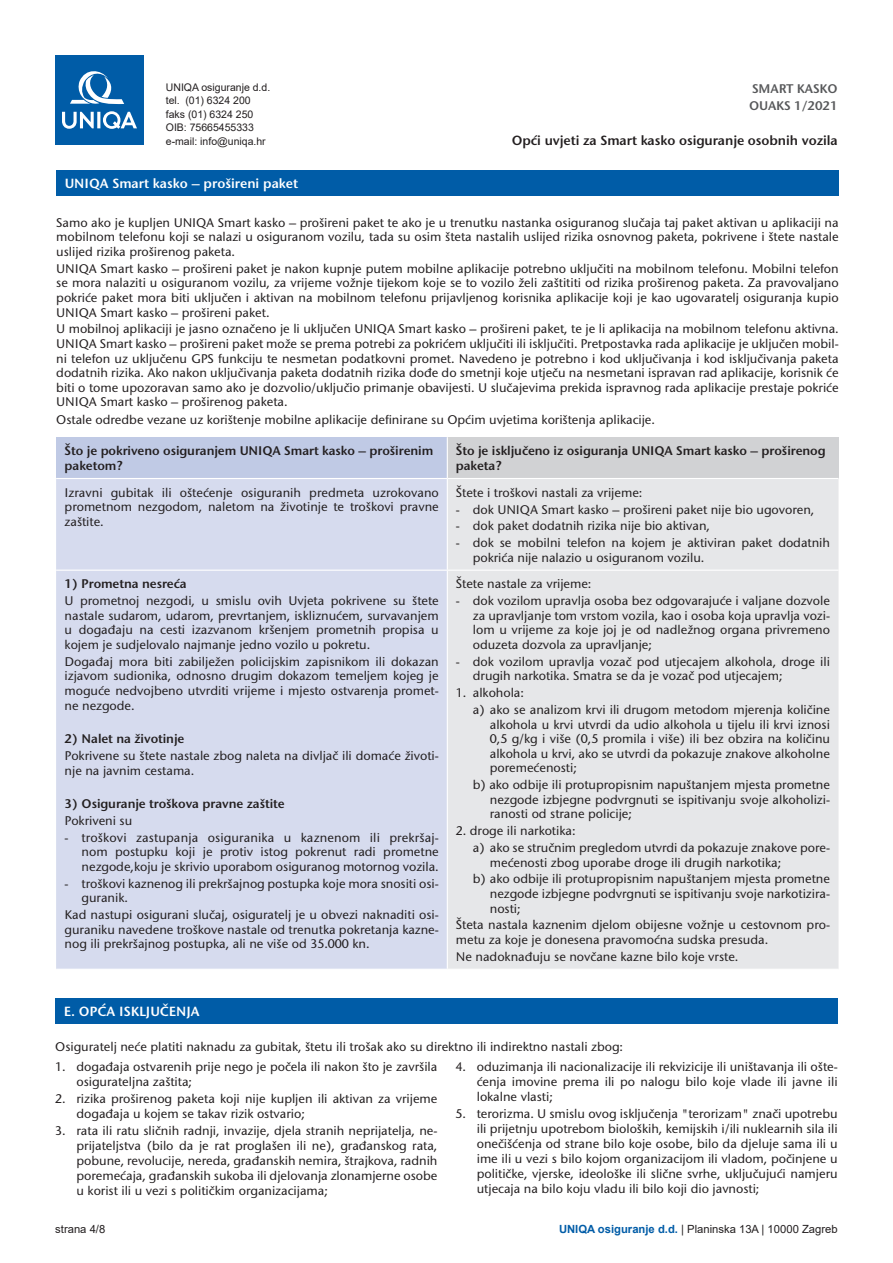
<style>
.page{position:relative;width:893px;height:1263px;background:#fff}
.page>*{position:absolute;margin:0;border:0;box-sizing:border-box;transform-origin:0 0}
._02_-_Clanak{font:13.5px "Stone San Sem XP";color:#fff}
.t1{font:13.5px "Stone San Sem XP";letter-spacing:-.005em;color:#231f20}
._01_-_Tekst_-_1_uvla{font:12.75px/14.7px "Stone Sans XP";letter-spacing:-.005em;color:#231f20;text-align:justify}
._01_-_Tekst{font:12.75px/14.7px "Stone Sans XP";letter-spacing:-.005em;color:#231f20;text-align:justify}
._01_-_Tekst_-_2_uvla{font:12.75px/14.7px "Stone Sans XP";letter-spacing:-.005em;color:#231f20;text-align:justify}
._01_-_Tekst-2{font:12.75px/14.7px "Stone San Sem XP";letter-spacing:-.005em;color:#231f20}
._01_-_Tekst_-_1_uvla-2{font:12.75px "Stone San Sem XP";letter-spacing:-.005em;color:#231f20}
.t2{font:12.75px/17.1px "Stone San Sem XP";letter-spacing:-.005em;color:#57585a}
.t3{font:11.25px "Arial";color:#231f20}
.t4{font:10.5px/13.5px "Arial";color:#231f20}
.s1{font-weight:700;color:#005ca7}
</style>
<div class="page">
<div style="left:55px;top:55px;width:89px;height:90px;background:#005ca7"></div>
<svg style="left:70px;top:71px;width:54px;height:34px"></svg>
<svg style="left:62px;top:111px;width:75px;height:18px"></svg>
<div style="left:56px;top:170px;width:783px;height:26px;background:#005ca7"></div>
<div style="left:56px;top:437px;width:391px;height:41px;background:#c0cae5"></div>
<div style="left:447px;top:437px;width:391px;height:41px;background:#d1d2d4"></div>
<div style="left:56px;top:479px;width:391px;height:490px;background:#d6dbee"></div>
<div style="left:448px;top:479px;width:390px;height:490px;background:#e6e7e9"></div>
<hr style="left:447px;top:437px;width:1px;height:41px;background:#fff">
<hr style="left:56px;top:570px;width:391px;height:1px;background:#fff">
<hr style="left:447px;top:570px;width:391px;height:1px;background:#fff">
<div style="left:55px;top:998px;width:783px;height:25px;background:#005ca7"></div>
<p class="t4" style="left:166px;top:80px;width:106px">UNIQA osiguranje d.d. tel. (01) 6324 200 faks (01) 6324 250<br>OIB: 75665455333 e-mail: info@uniqa.hr</p>
<p class="_02_-_Clanak" style="left:65px;top:175px;width:235px">UNIQA Smart kasko – prošireni paket</p>
<p class="_01_-_Tekst_-_1_uvla" style="left:56px;top:215px;width:784px">Samo ako je kupljen UNIQA Smart kasko – prošireni paket te ako je u trenutku nastanka osiguranog slučaja taj paket aktivan u aplikaciji na mobilnom telefonu koji se nalazi u osiguranom vozilu, tada su osim šteta nastalih uslijed rizika osnovnog paketa, pokrivene i štete nastale uslijed rizika proširenog paketa.</p>
<p class="_01_-_Tekst_-_1_uvla" style="left:56px;top:261px;width:784px">UNIQA Smart kasko – prošireni paket je nakon kupnje putem mobilne aplikacije potrebno uključiti na mobilnom telefonu. Mobilni telefon se mora nalaziti u osiguranom vozilu, za vrijeme vožnje tijekom koje se to vozilo želi zaštititi od rizika proširenog paketa. Za pravovaljano pokriće paket mora biti uključen i aktivan na mobilnom telefonu prijavljenog korisnika aplikacije koji je kao ugovaratelj osiguranja kupio UNIQA Smart kasko – prošireni paket.</p>
<p class="_01_-_Tekst_-_1_uvla" style="left:56px;top:322px;width:784px">U mobilnoj aplikaciji je jasno označeno je li uključen UNIQA Smart kasko – prošireni paket, te je li aplikacija na mobilnom telefonu aktivna.<br>UNIQA Smart kasko – prošireni paket može se prema potrebi za pokrićem uključiti ili isključiti. Pretpostavka rada aplikacije je uključen mobil&shy;ni telefon uz uključenu GPS funkciju te nesmetan podatkovni promet. Navedeno je potrebno i kod uključivanja i kod isključivanja paketa dodatnih rizika. Ako nakon uključivanja paketa dodatnih rizika dođe do smetnji koje utječu na nesmetani ispravan rad aplikacije, korisnik će biti o tome upozoravan samo ako je dozvolio/uključio primanje obavijesti. U slučajevima prekida ispravnog rada aplikacije prestaje pokriće UNIQA Smart kasko – proširenog paketa.</p>
<p class="_01_-_Tekst_-_1_uvla" style="left:56px;top:412px;width:600px">Ostale odredbe vezane uz korištenje mobilne aplikacije definirane su Općim uvjetima korištenja aplikacije.</p>
<p class="_01_-_Tekst-2" style="left:65px;top:444px;width:370px">Što je pokriveno osiguranjem UNIQA Smart kasko – proširenim paketom?</p>
<p class="_01_-_Tekst-2" style="left:456px;top:444px;width:371px">Što je isključeno iz osiguranja UNIQA Smart kasko – proširenog paketa?</p>
<p class="_01_-_Tekst" style="left:65px;top:485px;width:376px">Izravni gubitak ili oštećenje osiguranih predmeta uzrokovano prometnom nezgodom, naletom na životinje te troškovi pravne zaštite.</p>
<p class="_01_-_Tekst" style="left:456px;top:485px;width:188px">Štete i troškovi nastali za vrijeme:</p>
<p class="t2" style="left:749px;top:80px;width:90px">SMART KASKO<br>OUAKS 1/2021</p>
<p class="t1" style="left:512px;top:132px;width:327px">Opći uvjeti za Smart kasko osiguranje osobnih vozila</p>
<p class="_01_-_Tekst" style="left:456px;top:502px;width:360px">- dok UNIQA Smart kasko – prošireni paket nije bio ugovoren,</p>
<p class="_01_-_Tekst" style="left:456px;top:519px;width:256px">- dok paket dodatnih rizika nije bio aktivan,</p>
<p class="_01_-_Tekst_-_1_uvla" style="left:473px;top:535px;width:359px;text-indent:-17px">- dok se mobilni telefon na kojem je aktiviran paket dodatnih pokrića nije nalazio u osiguranom vozilu.</p>
<p class="_01_-_Tekst_-_1_uvla-2" style="left:65px;top:576px;width:124px">1) Prometna nesreća</p>
<p class="_01_-_Tekst" style="left:65px;top:594px;width:376px">U prometnoj nezgodi, u smislu ovih Uvjeta pokrivene su štete nastale sudarom, udarom, prevrtanjem, iskliznućem, survavanjem u događaju na cesti izazvanom kršenjem prometnih propisa u kojem je sudjelovalo najmanje jedno vozilo u pokretu.</p>
<p class="_01_-_Tekst" style="left:65px;top:654px;width:376px">Događaj mora biti zabilježen policijskim zapisnikom ili dokazan izjavom sudionika, odnosno drugim dokazom temeljem kojeg je moguće nedvojbeno utvrditi vrijeme i mjesto ostvarenja promet&shy;ne nezgode.</p>
<p class="_01_-_Tekst_-_1_uvla-2" style="left:65px;top:731px;width:121px">2) Nalet na životinje</p>
<p class="_01_-_Tekst" style="left:65px;top:748px;width:376px">Pokrivene su štete nastale zbog naleta na divljač ili domaće životi&shy;nje na javnim cestama.</p>
<p class="_01_-_Tekst_-_1_uvla-2" style="left:65px;top:796px;width:222px">3) Osiguranje troškova pravne zaštite</p>
<p class="_01_-_Tekst" style="left:65px;top:813px;width:69px">Pokriveni su</p>
<p class="_01_-_Tekst_-_1_uvla" style="left:82px;top:830px;width:359px;text-indent:-17px">- troškovi zastupanja osiguranika u kaznenom ili prekršaj&shy;nom postupku koji je protiv istog pokrenut radi prometne nezgode,koju je skrivio uporabom osiguranog motornog vozila.</p>
<p class="_01_-_Tekst_-_1_uvla" style="left:82px;top:876px;width:359px;text-indent:-17px">- troškovi kaznenog ili prekršajnog postupka koje mora snositi osi&shy;guranik.</p>
<p class="_01_-_Tekst" style="left:65px;top:907px;width:376px">Kad nastupi osigurani slučaj, osiguratelj je u obvezi naknaditi osi&shy;guraniku navedene troškove nastale od trenutka pokretanja kazne&shy;nog ili prekršajnog postupka, ali ne više od 35.000 kn.</p>
<p class="_02_-_Clanak" style="left:64px;top:1003px;width:137px">E. OPĆA ISKLJUČENJA</p>
<p class="_01_-_Tekst_-_1_uvla" style="left:456px;top:577px;width:137px">Štete nastale za vrijeme:</p>
<p class="_01_-_Tekst_-_1_uvla" style="left:473px;top:594px;width:359px;text-indent:-17px">- dok vozilom upravlja osoba bez odgovarajuće i valjane dozvole za upravljanje tom vrstom vozila, kao i osoba koja upravlja vozi&shy;lom u vrijeme za koje joj je od nadležnog organa privremeno oduzeta dozvola za upravljanje;</p>
<p class="_01_-_Tekst_-_1_uvla" style="left:473px;top:654px;width:359px;text-indent:-17px">- dok vozilom upravlja vozač pod utjecajem alkohola, droge ili drugih narkotika. Smatra se da je vozač pod utjecajem;</p>
<p class="_01_-_Tekst_-_1_uvla" style="left:456px;top:686px;width:70px">1. alkohola:</p>
<p class="_01_-_Tekst_-_2_uvla" style="left:490px;top:702px;width:342px;text-indent:-17px">a) ako se analizom krvi ili drugom metodom mjerenja količine alkohola u krvi utvrdi da udio alkohola u tijelu ili krvi iznosi 0,5 g/kg i više (0,5 promila i više) ili bez obzira na količinu alkohola u krvi, ako se utvrdi da pokazuje znakove alkoholne poremećenosti;</p>
<p class="_01_-_Tekst_-_2_uvla" style="left:490px;top:778px;width:342px;text-indent:-17px">b) ako odbije ili protupropisnim napuštanjem mjesta prometne nezgode izbjegne podvrgnuti se ispitivanju svoje alkoholizi&shy;ranosti od strane policije;</p>
<p class="_01_-_Tekst_-_1_uvla" style="left:456px;top:824px;width:121px">2. droge ili narkotika:</p>
<p class="_01_-_Tekst_-_2_uvla" style="left:490px;top:840px;width:342px;text-indent:-17px">a) ako se stručnim pregledom utvrdi da pokazuje znakove pore&shy;mećenosti zbog uporabe droge ili drugih narkotika;</p>
<p class="_01_-_Tekst_-_2_uvla" style="left:490px;top:872px;width:342px;text-indent:-17px">b) ako odbije ili protupropisnim napuštanjem mjesta prometne nezgode izbjegne podvrgnuti se ispitivanju svoje narkotizira&shy;nosti;</p>
<p class="_01_-_Tekst_-_1_uvla" style="left:456px;top:918px;width:376px">Šteta nastala kaznenim djelom obijesne vožnje u cestovnom pro&shy;metu za koje je donesena pravomoćna sudska presuda.</p>
<p class="_01_-_Tekst" style="left:456px;top:949px;width:284px">Ne nadoknađuju se novčane kazne bilo koje vrste.</p>
<p class="_01_-_Tekst" style="left:55px;top:1040px;width:569px">Osiguratelj neće platiti naknadu za gubitak, štetu ili trošak ako su direktno ili indirektno nastali zbog:</p>
<p class="_01_-_Tekst_-_1_uvla" style="left:77px;top:1059px;width:362px;text-indent:-21px">1. događaja ostvarenih prije nego je počela ili nakon što je završila osigurateljna zaštita;</p>
<p class="_01_-_Tekst_-_1_uvla" style="left:77px;top:1091px;width:362px;text-indent:-21px">2. rizika proširenog paketa koji nije kupljen ili aktivan za vrijeme događaja u kojem se takav rizik ostvario;</p>
<p class="_01_-_Tekst_-_1_uvla" style="left:77px;top:1124px;width:362px;text-align:left;text-indent:-21px">3. rata ili ratu sličnih radnji, invazije, djela stranih neprijatelja, ne-- prijateljstva (bilo da je rat proglašen ili ne), građanskog rata, pobune, revolucije, nereda, građanskih nemira, štrajkova, radnih poremećaja, građanskih sukoba ili djelovanja zlonamjerne osobe u korist ili u vezi s političkim organizacijama;</p>
<p class="_01_-_Tekst_-_1_uvla" style="left:477px;top:1059px;width:362px;text-indent:-21px">4. oduzimanja ili nacionalizacije ili rekvizicije ili uništavanja ili ošte&shy;ćenja imovine prema ili po nalogu bilo koje vlade ili javne ili lokalne vlasti;</p>
<p class="_01_-_Tekst_-_1_uvla" style="left:477px;top:1106px;width:362px;text-indent:-21px">5. terorizma. U smislu ovog isključenja "terorizam" znači upotrebu ili prijetnju upotrebom bioloških, kemijskih i/ili nuklearnih sila ili onečišćenja od strane bilo koje osobe, bilo da djeluje sama ili u ime ili u vezi s bilo kojom organizacijom ili vladom, počinjene u političke, vjerske, ideološke ili slične svrhe, uključujući namjeru utjecaja na bilo koju vladu ili bilo koji dio javnosti;</p>
<p class="t3" style="left:55px;top:1221px;width:52px">strana 4/8</p>
<p class="t3" style="left:559px;top:1221px;width:280px"><span class="s1">UNIQA osiguranje d.d.</span> | Planinska 13A | 10000 Zagreb</p>
</div>
